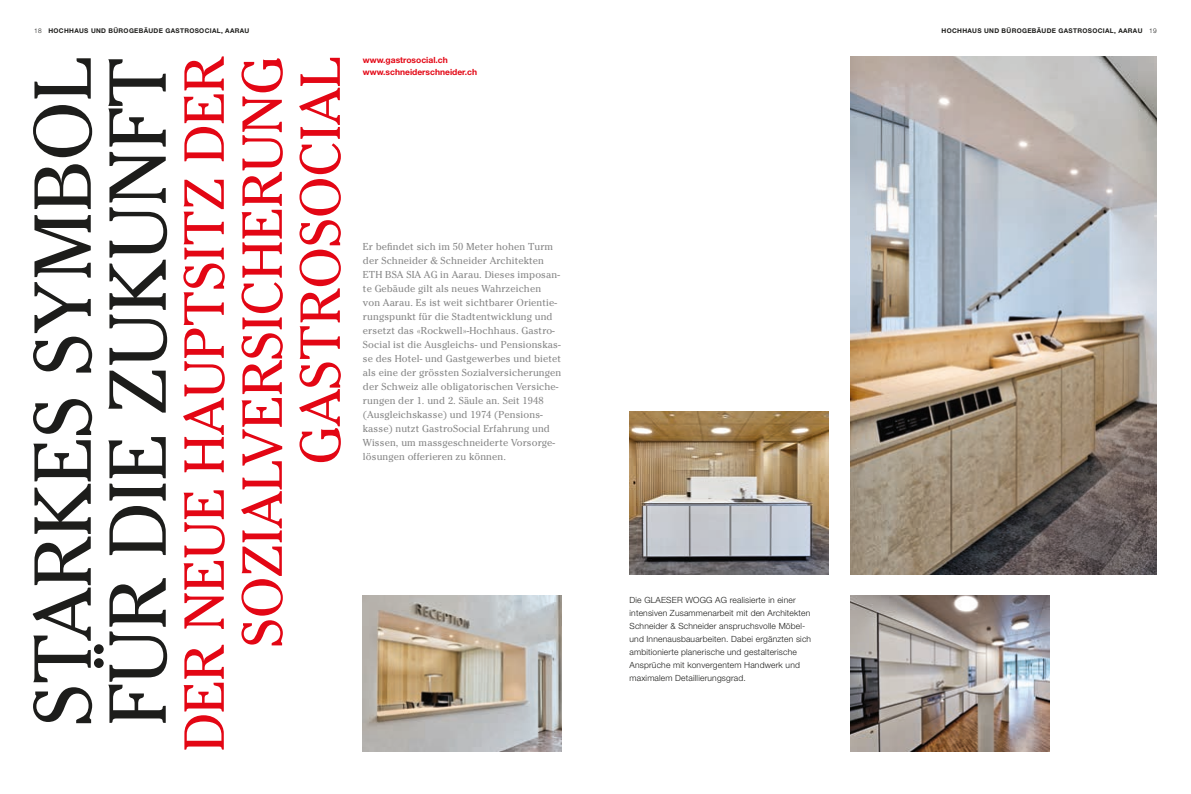
<style>
.page{position:relative;width:1191px;height:794px;background:#fff}
.page>*{position:absolute;margin:0;border:0;box-sizing:border-box;transform-origin:0 0}
.t1{font:80px/75px "Cheltenham Std";color:#1d1d1b}
.t2{font:56px/58px "Cheltenham Std";color:#e30614;text-align:right}
.t3{font:10px/14px "Cheltenham Std";letter-spacing:.01em;color:#878787}
.t4{font:300 8.5px/13px "Helvetica Neue";letter-spacing:.02em;color:#1d1d1b}
.t5{font:700 8.5px/12px "Helvetica Neue";color:#e30614}
.t6{font:700 6.5px "Helvetica Neue";letter-spacing:.05em;color:#1d1d1b}
.s1{font-weight:300}
</style>
<div class="page">
<img style="left:850px;top:595px;width:199px;height:156px">
<img style="left:363px;top:595px;width:198px;height:156px">
<img style="left:850px;top:57px;width:307px;height:517px">
<img style="left:629px;top:411px;width:199px;height:163px">
<p class="t6" style="left:34px;top:27px;width:217px"><span class="s1">18</span> HOCHHAUS UND BÜROGEBÄUDE GASTROSOCIAL, AARAU</p>
<p class="t6" style="left:941px;top:27px;width:217px">HOCHHAUS UND BÜROGEBÄUDE GASTROSOCIAL, AARAU <span class="s1">19</span></p>
<h1 class="t1" style="left:26px;top:726px;width:670px;rotate:-90deg">STARKES SYMBOL<br>FÜR DIE ZUKUNFT</h1>
<h2 class="t2" style="left:176px;top:751px;width:696px;rotate:-90deg">DER NEUE HAUPTSITZ DER<br>SOZIALVERSICHERUNG<br>GASTROSOCIAL</h2>
<p class="t5" style="left:363px;top:53px;width:116px">www.gastrosocial.ch www.schneiderschneider.ch</p>
<p class="t3" style="left:363px;top:239px;width:200px">Er befindet sich im 50 Meter hohen Turm der Schneider &amp; Schneider Architekten ETH BSA SIA AG in Aarau. Dieses imposan&shy;te Gebäude gilt als neues Wahrzeichen<br>von Aarau. Es ist weit sichtbarer Orientie&shy;rungspunkt für die Stadtentwicklung und ersetzt das «Rockwell»-Hochhaus. Gastro-Social ist die Ausgleichs- und Pensionskas&shy;se des Hotel- und Gastgewerbes und bietet als eine der grössten Sozialversicherungen der Schweiz alle obligatorischen Versiche&shy;rungen der 1. und 2. Säule an. Seit 1948 (Ausgleichskasse) und 1974 (Pensions&shy;kasse) nutzt GastroSocial Erfahrung und Wissen, um massgeschneiderte Vorsorge&shy;lösungen offerieren zu können.</p>
<p class="t4" style="left:629px;top:593px;width:183px">Die GLAESER WOGG AG realisierte in einer intensiven Zusammenarbeit mit den Architekten Schneider &amp; Schneider anspruchsvolle Möbel&shy;und Innenausbauarbeiten. Dabei ergänzten sich ambitionierte planerische und gestalterische Ansprüche mit konvergentem Handwerk und maximalem Detaillierungsgrad.</p>
</div>
